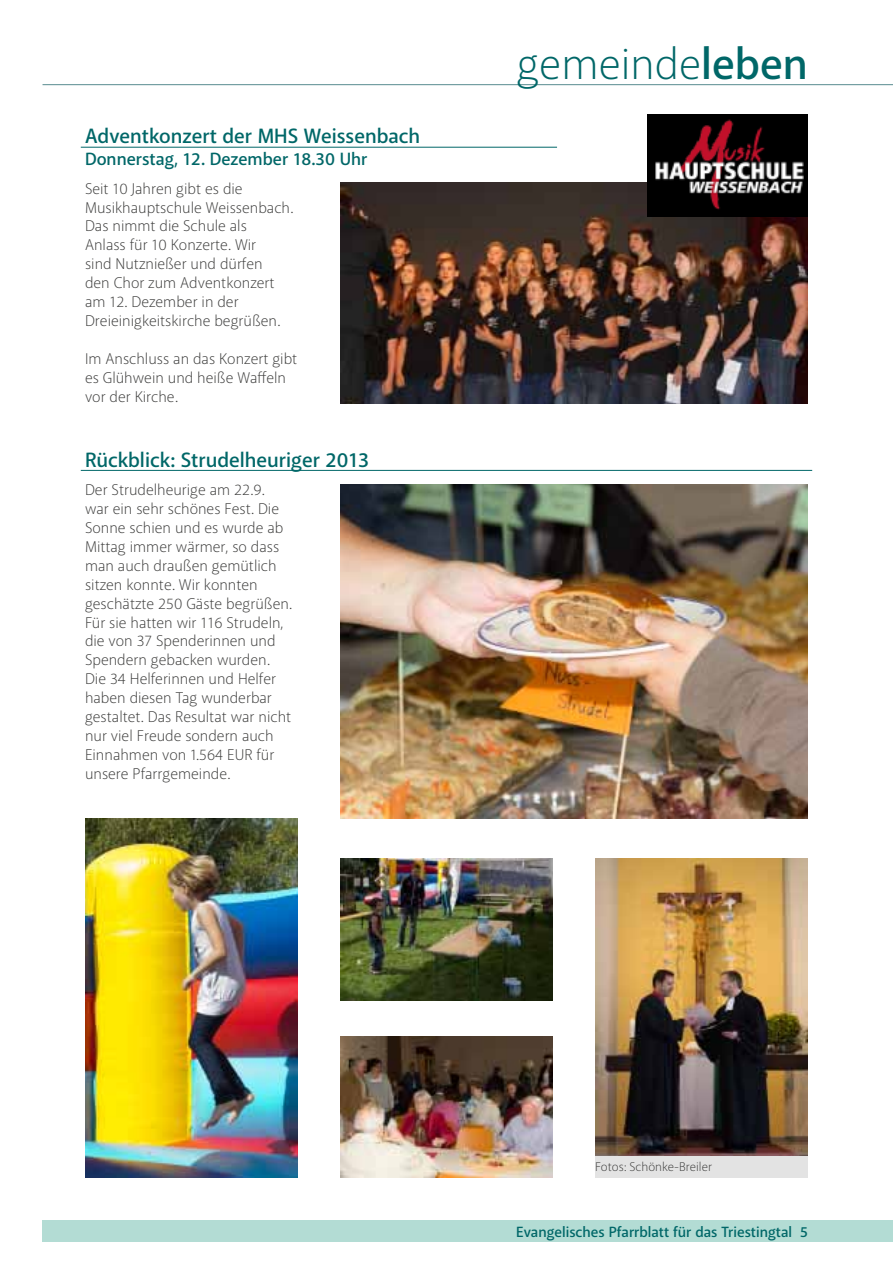
<style>
.page{position:relative;width:893px;height:1263px;background:#fff}
.page>*{position:absolute;margin:0;border:0;box-sizing:border-box;transform-origin:0 0}
.t1{font:300 45px "Akagi";color:#006768}
.t2{font:600 21px "Akagi";color:#006768}
.t3{font:600 18px "Akagi";color:#006768}
.t4{font:300 15.75px/18.9px "Akagi";color:#3c3c3b}
.t5{font:600 15px "Akagi";color:#006768}
.t6{font:300 12.75px "Akagi";color:#3c3c3b}
.s1{font-weight:600}
</style>
<div class="page">
<div style="left:43px;top:1220px;width:850px;height:22px;background:#b3dcd4"></div>
<hr style="left:43px;top:84px;width:850px;height:1px;background:#588c8f">
<hr style="left:81px;top:470px;width:731px;height:1px;background:#006768">
<hr style="left:81px;top:147px;width:476px;height:1px;background:#006768">
<img style="left:340px;top:183px;width:468px;height:221px">
<img style="left:85px;top:819px;width:213px;height:359px">
<img style="left:340px;top:859px;width:213px;height:142px">
<img style="left:340px;top:1036px;width:213px;height:142px">
<img style="left:340px;top:485px;width:468px;height:334px">
<img style="left:595px;top:859px;width:213px;height:298px">
<div style="left:595px;top:1157px;width:213px;height:21px;background:#e3e3e3"></div>
<img style="left:647px;top:115px;width:161px;height:102px">
<h2 class="t2" style="left:85px;top:123px;width:337px">Adventkonzert der MHS Weissenbach</h2>
<p class="t3" style="left:85px;top:148px;width:284px">Donnerstag, 12. Dezember 18.30 Uhr</p>
<p class="t4" style="left:85px;top:179px;width:210px">Seit 10 Jahren gibt es die<br>Musikhauptschule Weissenbach.<br>Das nimmt die Schule als<br>Anlass für 10 Konzerte. Wir<br>sind Nutznießer und dürfen<br>den Chor zum Adventkonzert am 12. Dezember in der<br>Dreieinigkeitskirche begrüßen.</p>
<p class="t4" style="left:85px;top:349px;width:214px">Im Anschluss an das Konzert gibt es Glühwein und heiße Waffeln vor der Kirche.</p>
<h2 class="t2" style="left:85px;top:447px;width:286px">Rückblick: Strudelheuriger 2013</h2>
<p class="t4" style="left:85px;top:480px;width:209px">Der Strudelheurige am 22.9. war ein sehr schönes Fest. Die<br>Sonne schien und es wurde ab<br>Mittag immer wärmer, so dass man auch draußen gemütlich sitzen konnte. Wir konnten geschätzte 250 Gäste begrüßen.<br>Für sie hatten wir 116 Strudeln, die von 37 Spenderinnen und<br>Spendern gebacken wurden.<br>Die 34 Helferinnen und Helfer haben diesen Tag wunderbar gestaltet. Das Resultat war nicht nur viel Freude sondern auch<br>Einnahmen von 1.564 EUR für unsere Pfarrgemeinde.</p>
<h1 class="t1" style="left:517px;top:36px;width:293px">gemeinde<span class="s1">leben</span></h1>
<p class="t6" style="left:595px;top:1159px;width:118px">Fotos: Schönke-Breiler</p>
<p class="t5" style="left:516px;top:1222px;width:293px">Evangelisches Pfarrblatt für das Triestingtal 5</p>
</div>
